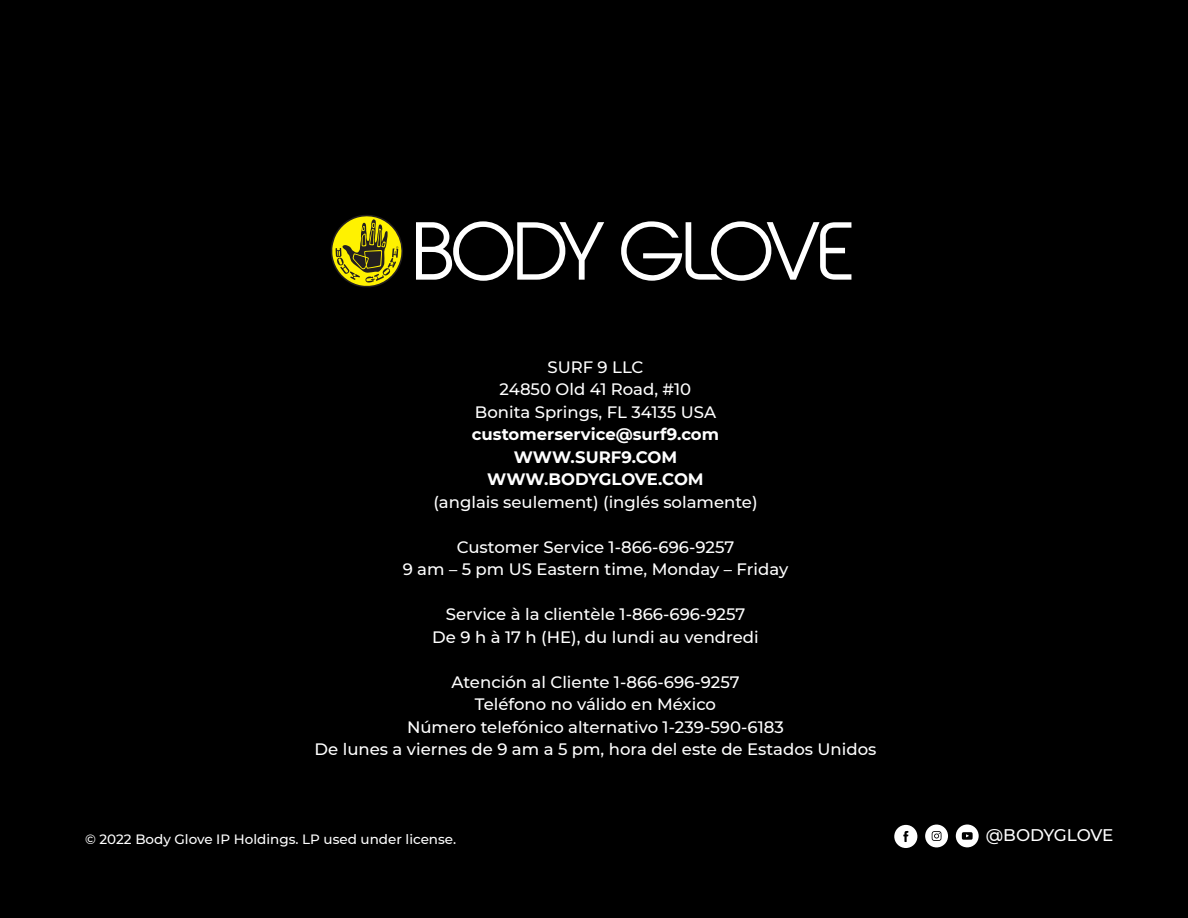
<style>
.page{position:relative;width:1188px;height:918px;background:#000}
.page>*{position:absolute;margin:0;border:0;box-sizing:border-box;transform-origin:0 0}
.t1{font:500 16.8px "Montserrat";letter-spacing:-.015em;color:#fff}
.t2{font:500 16.5px/22.5px "Montserrat";color:#fff;text-align:center}
.t3{font:700 16.5px/22.5px "Montserrat";color:#fff;text-align:center}
.t4{font:500 13.5px "Montserrat";color:#fff}
</style>
<div class="page">
<svg style="left:956px;top:825px;width:23px;height:22px"></svg>
<svg style="left:416px;top:221px;width:188px;height:60px"></svg>
<svg style="left:621px;top:221px;width:230px;height:60px"></svg>
<svg style="left:331px;top:215px;width:72px;height:72px"></svg>
<svg style="left:894px;top:825px;width:23px;height:23px"></svg>
<svg style="left:925px;top:825px;width:23px;height:22px"></svg>
<p class="t2" style="left:475px;top:355px;width:243px">SURF 9 LLC<br>24850 Old 41 Road, #10<br>Bonita Springs, FL 34135 USA</p>
<p class="t3" style="left:472px;top:422px;width:249px">customerservice@surf9.com<br>WWW.SURF9.COM<br>WWW.BODYGLOVE.COM</p>
<p class="t2" style="left:433px;top:490px;width:326px">(anglais seulement) (inglés solamente)</p>
<p class="t2" style="left:403px;top:535px;width:387px">Customer Service 1-866-696-9257<br>9 am – 5 pm US Eastern time, Monday – Friday</p>
<p class="t2" style="left:432px;top:602px;width:328px">Service à la clientèle 1-866-696-9257<br>De 9 h à 17 h (HE), du lundi au vendredi</p>
<p class="t2" style="left:315px;top:670px;width:563px">Atención al Cliente 1-866-696-9257<br>Teléfono no válido en México<br>Número telefónico alternativo 1-239-590-6183<br>De lunes a viernes de 9 am a 5 pm, hora del este de Estados Unidos</p>
<p class="t4" style="left:85px;top:829px;width:373px">© 2022 Body Glove IP Holdings. LP used under license.</p>
<p class="t1" style="left:986px;top:823px;width:129px">@BODYGLOVE</p>
</div>
